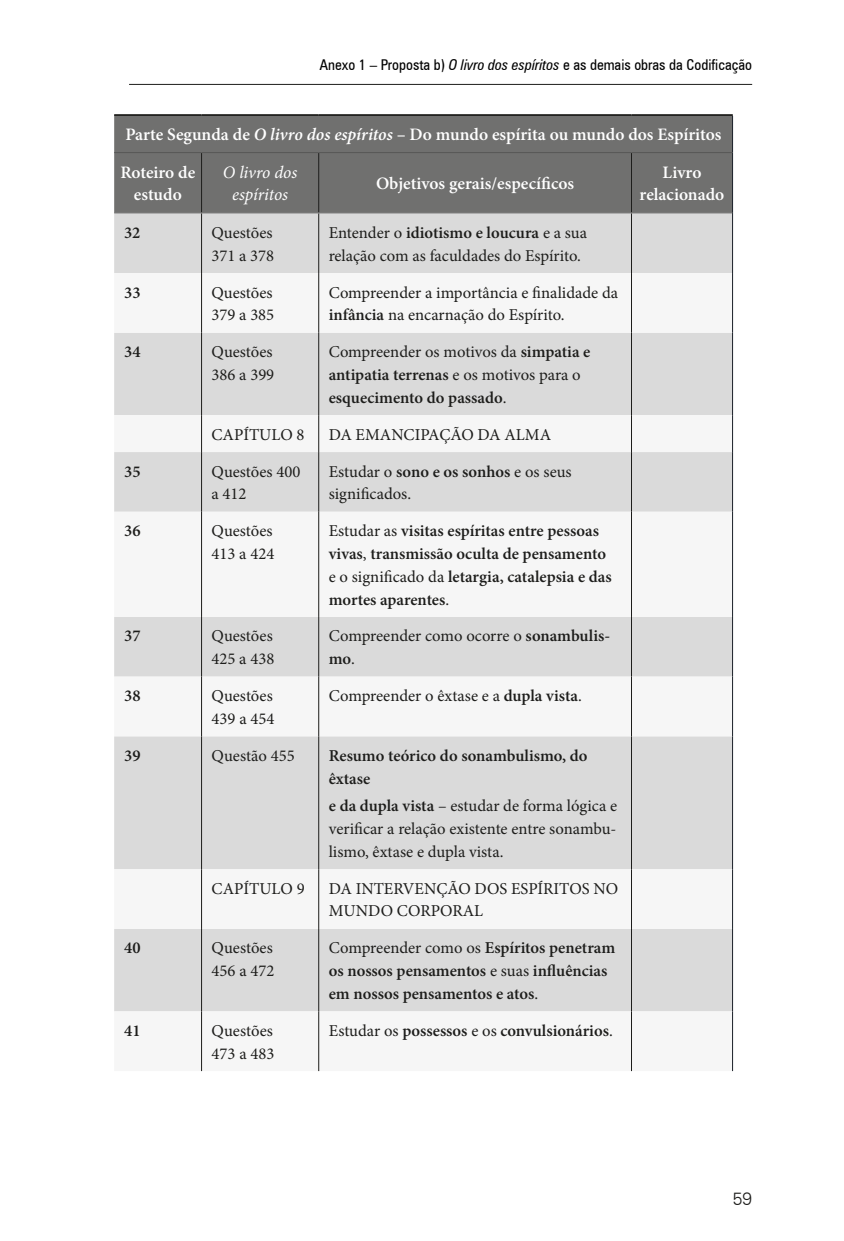
<style>
.page{position:relative;width:844px;height:1241px;background:#fff}
.page>*{position:absolute;margin:0;border:0;box-sizing:border-box;transform-origin:0 0}
.t1{font:600 17.5px/37.4px "Minion Pro";color:#fff}
.t2{font:italic 17.5px/22.8px "Minion Pro";letter-spacing:-.01em;color:#fff;text-align:center}
.t3{font:300 17.5px "Zurich BT";color:#1d1d1b}
.t4{font:16.62px/22.8px "Minion Pro";color:#1d1d1b}
.t5{font:600 16.62px/22.8px "Minion Pro";color:#1d1d1b}
.t6{font:16.62px/22.8px "Minion Pro";letter-spacing:.065em;color:#1d1d1b}
.t7{font:condensed 14.88px "Zurich BT";color:#000}
.s1{font-style:italic}
.s2{font-weight:600}
.s3{font-weight:400}
</style>
<div class="page">
<hr style="left:129px;top:84px;width:623px;height:1px;background:#1d1d1b">
<div style="left:114px;top:116px;width:618px;height:96px;background:#70706f"></div>
<div style="left:114px;top:213px;width:618px;height:60px;background:#dadada"></div>
<svg style="left:114px;top:273px;width:618px;height:797px;fill:#dadada"></svg>
<hr style="left:201px;top:153px;width:1px;height:59px;background:#1d1d1b">
<hr style="left:318px;top:153px;width:1px;height:59px;background:#1d1d1b">
<hr style="left:631px;top:153px;width:1px;height:59px;background:#1d1d1b">
<hr style="left:201px;top:213px;width:1px;height:60px;background:#1d1d1b">
<hr style="left:318px;top:213px;width:1px;height:60px;background:#1d1d1b">
<hr style="left:631px;top:213px;width:1px;height:60px;background:#1d1d1b">
<hr style="left:201px;top:273px;width:1px;height:59px;background:#1d1d1b">
<hr style="left:318px;top:273px;width:1px;height:59px;background:#1d1d1b">
<hr style="left:631px;top:273px;width:1px;height:59px;background:#1d1d1b">
<hr style="left:201px;top:332px;width:1px;height:83px;background:#1d1d1b">
<hr style="left:318px;top:332px;width:1px;height:83px;background:#1d1d1b">
<hr style="left:631px;top:332px;width:1px;height:83px;background:#1d1d1b">
<hr style="left:201px;top:415px;width:1px;height:37px;background:#1d1d1b">
<hr style="left:318px;top:415px;width:1px;height:37px;background:#1d1d1b">
<hr style="left:631px;top:415px;width:1px;height:37px;background:#1d1d1b">
<hr style="left:201px;top:452px;width:1px;height:59px;background:#1d1d1b">
<hr style="left:318px;top:452px;width:1px;height:59px;background:#1d1d1b">
<hr style="left:631px;top:452px;width:1px;height:59px;background:#1d1d1b">
<hr style="left:201px;top:511px;width:1px;height:106px;background:#1d1d1b">
<hr style="left:318px;top:511px;width:1px;height:106px;background:#1d1d1b">
<hr style="left:631px;top:511px;width:1px;height:106px;background:#1d1d1b">
<hr style="left:201px;top:617px;width:1px;height:59px;background:#1d1d1b">
<hr style="left:318px;top:617px;width:1px;height:59px;background:#1d1d1b">
<hr style="left:631px;top:617px;width:1px;height:59px;background:#1d1d1b">
<hr style="left:201px;top:676px;width:1px;height:60px;background:#1d1d1b">
<hr style="left:318px;top:676px;width:1px;height:60px;background:#1d1d1b">
<hr style="left:631px;top:676px;width:1px;height:60px;background:#1d1d1b">
<hr style="left:201px;top:736px;width:1px;height:133px;background:#1d1d1b">
<hr style="left:318px;top:736px;width:1px;height:133px;background:#1d1d1b">
<hr style="left:631px;top:736px;width:1px;height:133px;background:#1d1d1b">
<hr style="left:201px;top:869px;width:1px;height:59px;background:#1d1d1b">
<hr style="left:318px;top:869px;width:1px;height:59px;background:#1d1d1b">
<hr style="left:631px;top:869px;width:1px;height:59px;background:#1d1d1b">
<hr style="left:201px;top:928px;width:1px;height:83px;background:#1d1d1b">
<hr style="left:318px;top:928px;width:1px;height:83px;background:#1d1d1b">
<hr style="left:631px;top:928px;width:1px;height:83px;background:#1d1d1b">
<hr style="left:201px;top:1011px;width:1px;height:59px;background:#1d1d1b">
<hr style="left:318px;top:1011px;width:1px;height:59px;background:#1d1d1b">
<hr style="left:631px;top:1011px;width:1px;height:59px;background:#1d1d1b">
<hr style="left:732px;top:213px;width:1px;height:60px;background:#1a1f28">
<hr style="left:732px;top:273px;width:1px;height:59px;background:#1a1f28">
<hr style="left:732px;top:332px;width:1px;height:83px;background:#1a1f28">
<hr style="left:732px;top:415px;width:1px;height:37px;background:#1a1f28">
<hr style="left:732px;top:452px;width:1px;height:59px;background:#1a1f28">
<hr style="left:732px;top:511px;width:1px;height:106px;background:#1a1f28">
<hr style="left:732px;top:617px;width:1px;height:59px;background:#1a1f28">
<hr style="left:732px;top:676px;width:1px;height:60px;background:#1a1f28">
<hr style="left:732px;top:736px;width:1px;height:133px;background:#1a1f28">
<hr style="left:732px;top:869px;width:1px;height:59px;background:#1a1f28">
<hr style="left:732px;top:928px;width:1px;height:83px;background:#1a1f28">
<hr style="left:732px;top:1011px;width:1px;height:59px;background:#1a1f28">
<hr style="left:732px;top:116px;width:1px;height:36px;background:#1a1f28">
<hr style="left:732px;top:152px;width:1px;height:61px;background:#1a1f28">
<hr style="left:114px;top:212px;width:87px;height:1px;background:#70706f">
<hr style="left:201px;top:212px;width:117px;height:1px;background:#70706f">
<hr style="left:318px;top:212px;width:313px;height:1px;background:#70706f">
<hr style="left:631px;top:212px;width:101px;height:1px;background:#70706f">
<hr style="left:114px;top:152px;width:87px;height:1px;background:#575756">
<hr style="left:201px;top:152px;width:117px;height:1px;background:#575756">
<hr style="left:318px;top:152px;width:313px;height:1px;background:#575756">
<hr style="left:631px;top:152px;width:101px;height:1px;background:#575756">
<hr style="left:114px;top:114px;width:87px;height:2px;background:#1d1d1b">
<hr style="left:201px;top:114px;width:117px;height:2px;background:#1d1d1b">
<hr style="left:318px;top:114px;width:313px;height:2px;background:#1d1d1b">
<hr style="left:631px;top:114px;width:101px;height:2px;background:#1d1d1b">
<p class="t7" style="left:319px;top:56px;width:434px">Anexo 1 – Proposta b) <span class="s1">O livro dos espíritos</span> e as demais obras da Codificação</p>
<p class="t1" style="left:120px;top:116px;width:602px">Parte Segunda de <span class="s1">O livro dos espíritos</span> – Do mundo espírita ou mundo dos Espíritos<br>Roteiro de</p>
<p class="t1" style="left:134px;top:176px;width:49px">estudo</p>
<p class="t2" style="left:223px;top:161px;width:76px">O livro dos espíritos</p>
<p class="t1" style="left:376px;top:165px;width:199px">Objetivos gerais/específicos</p>
<p class="t1" style="left:639px;top:161px;width:86px;line-height:22.8px;text-align:center">Livro relacionado</p>
<p class="t5" style="left:124px;top:221px;width:18px">32</p>
<p class="t4" style="left:211px;top:221px;width:64px">Questões<br>371 a 378</p>
<p class="t6" style="left:328px;top:221px;width:258px">Entender o <span class="s2">idiotismo e loucura</span> e a sua relação com as faculdades do Espírito.</p>
<p class="t5" style="left:124px;top:281px;width:18px">33</p>
<p class="t4" style="left:211px;top:281px;width:64px">Questões<br>379 a 385</p>
<p class="t4" style="left:328px;top:281px;width:289px">Compreender a importância e finalidade da <span class="s2">infância</span> na encarnação do Espírito.</p>
<p class="t5" style="left:124px;top:340px;width:18px">34</p>
<p class="t4" style="left:211px;top:340px;width:64px">Questões<br>386 a 399</p>
<p class="t5" style="left:328px;top:340px;width:263px"><span class="s3">Compreender os motivos da</span> simpatia e antipatia terrenas <span class="s3">e os motivos para o </span>esquecimento do passado<span class="s3">.</span></p>
<p class="t4" style="left:211px;top:423px;width:94px">CAPÍTULO 8</p>
<p class="t4" style="left:328px;top:423px;width:224px">DA EMANCIPAÇÃO DA ALMA</p>
<p class="t5" style="left:124px;top:459px;width:18px">35</p>
<p class="t4" style="left:211px;top:460px;width:90px">Questões 400 a 412</p>
<p class="t4" style="left:328px;top:460px;width:244px">Estudar o <span class="s2">sono e os sonhos</span> e os seus significados.</p>
<p class="t5" style="left:124px;top:519px;width:18px">36</p>
<p class="t4" style="left:211px;top:519px;width:64px">Questões<br>413 a 424</p>
<p class="t5" style="left:328px;top:519px;width:284px"><span class="s3">Estudar as</span> visitas espíritas entre pessoas vivas<span class="s3">,</span> transmissão oculta de pensamento <span class="s3">e o significado da</span> letargia, catalepsia e das mortes aparentes<span class="s3">.</span></p>
<p class="t5" style="left:124px;top:624px;width:18px">37</p>
<p class="t4" style="left:211px;top:624px;width:64px">Questões<br>425 a 438</p>
<p class="t4" style="left:328px;top:624px;width:283px">Compreender como ocorre o <span class="s2">sonambulis&shy;mo</span>.</p>
<p class="t5" style="left:124px;top:684px;width:18px">38</p>
<p class="t4" style="left:211px;top:684px;width:64px">Questões<br>439 a 454</p>
<p class="t4" style="left:329px;top:684px;width:254px">Compreender o êxtase e a <span class="s2">dupla vista</span>.</p>
<p class="t5" style="left:124px;top:743px;width:18px">39</p>
<p class="t4" style="left:211px;top:744px;width:85px">Questão 455</p>
<p class="t5" style="left:329px;top:743px;width:260px">Resumo teórico do sonambulismo, do êxtase</p>
<p class="t4" style="left:329px;top:794px;width:290px;text-align:justify"><span class="s2">e da dupla vista</span> – estudar de forma lógica e verificar a relação existente entre sonambu&shy;lismo, êxtase e dupla vista.</p>
<p class="t4" style="left:211px;top:876px;width:94px">CAPÍTULO 9</p>
<p class="t4" style="left:329px;top:876px;width:291px">DA INTERVENÇÃO DOS ESPÍRITOS NO<br>MUNDO CORPORAL</p>
<p class="t5" style="left:124px;top:936px;width:18px">40</p>
<p class="t4" style="left:211px;top:936px;width:64px">Questões<br>456 a 472</p>
<p class="t5" style="left:329px;top:936px;width:288px"><span class="s3">Compreender como os</span> Espíritos penetram os nossos pensamentos <span class="s3">e suas</span> influências em nossos pensamentos e atos<span class="s3">.</span></p>
<p class="t5" style="left:124px;top:1018px;width:18px">41</p>
<p class="t4" style="left:211px;top:1019px;width:64px">Questões<br>473 a 483</p>
<p class="t5" style="left:329px;top:1018px;width:285px"><span class="s3">Estudar os</span> possessos <span class="s3">e os</span> convulsionários<span class="s3">.</span></p>
<p class="t3" style="left:732px;top:1188px;width:21px">59</p>
</div>
